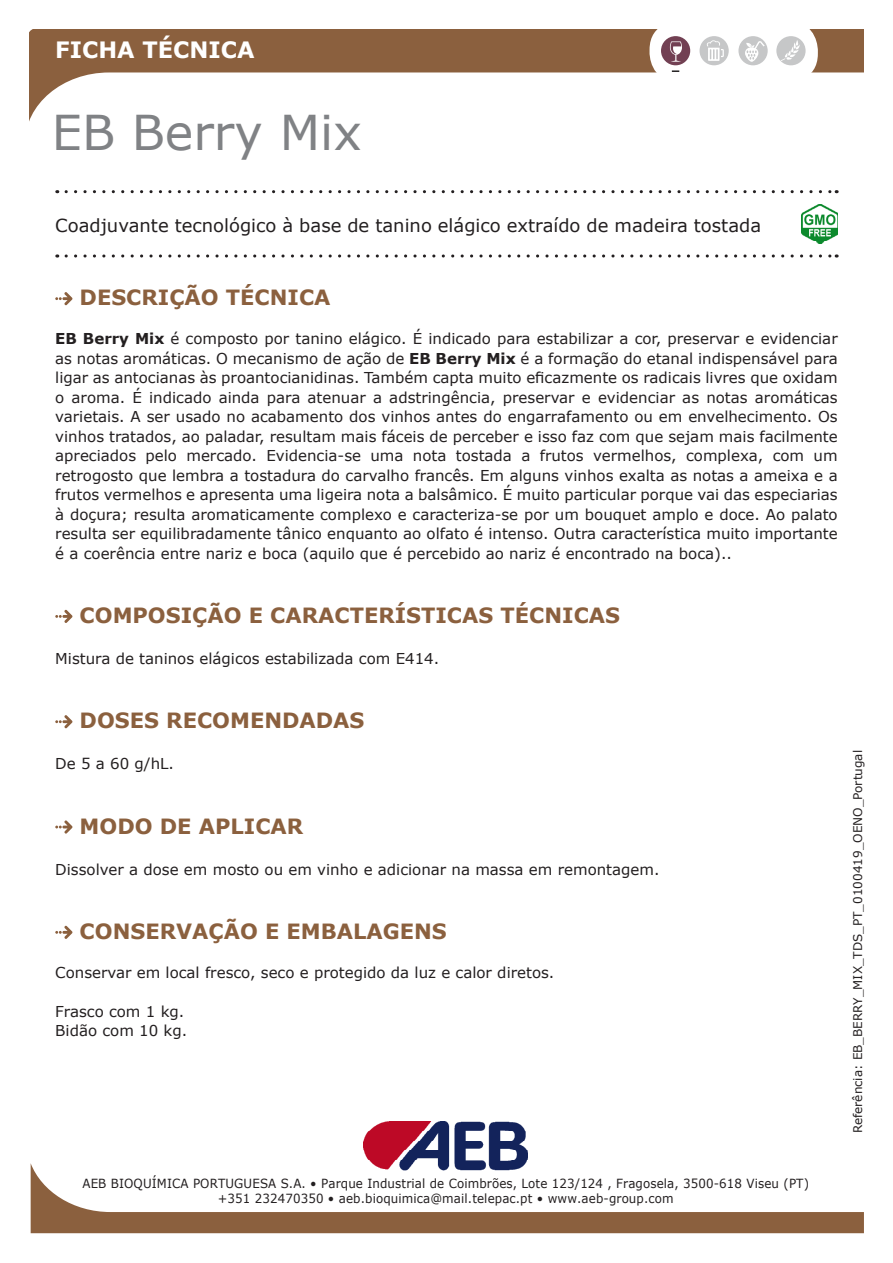
<style>
.page{position:relative;width:893px;height:1263px;background:#fff}
.page>*{position:absolute;margin:0;border:0;box-sizing:border-box;transform-origin:0 0}
.t1{font:48px "Verdana";color:#808285}
.t2{font:700 22.5px "Verdana";color:#fff}
.t3{font:700 21px "Verdana";color:#8b603e}
.t4{font:18px "Verdana";color:#231f20}
.t5{font:15px/19.5px "Verdana";color:#231f20;text-align:justify}
.t6{font:12.6px/15.1px "Verdana";letter-spacing:.01em;color:#231f20;text-align:center;scale:.94 1}
.t7{font:12px "Verdana";color:#231f20}
.s1{font-weight:700}
</style>
<div class="page">
<svg style="left:66px;top:190px;width:771px;height:3px"></svg>
<svg style="left:66px;top:254px;width:771px;height:4px"></svg>
<img style="left:363px;top:1121px;width:165px;height:42px">
<svg style="left:31px;top:1163px;width:833px;height:70px"></svg>
<svg style="left:30px;top:30px;width:833px;height:89px"></svg>
<svg style="left:649px;top:21px;width:168px;height:61px"></svg>
<div style="left:651px;top:22px;width:167px;height:60px;background:#fff;border-radius:28px"></div>
<svg style="left:671px;top:70px;width:8px;height:2px"></svg>
<div style="left:776px;top:36px;width:30px;height:29px;background:#c6c7c8;border-radius:50%"></div>
<svg style="left:781px;top:40px;width:19px;height:21px"></svg>
<div style="left:738px;top:36px;width:30px;height:29px;background:#c6c7c8;border-radius:50%"></div>
<div style="left:661px;top:36px;width:29px;height:29px;background:#724053;border-radius:50%"></div>
<div style="left:699px;top:36px;width:30px;height:29px;background:#c6c7c8;border-radius:50%"></div>
<svg style="left:707px;top:40px;width:17px;height:21px"></svg>
<svg style="left:670px;top:41px;width:12px;height:21px"></svg>
<svg style="left:745px;top:41px;width:20px;height:21px"></svg>
<svg style="left:55px;top:292px;width:17px;height:13px"></svg>
<svg style="left:55px;top:610px;width:17px;height:13px"></svg>
<svg style="left:55px;top:715px;width:17px;height:13px"></svg>
<svg style="left:55px;top:820px;width:17px;height:13px"></svg>
<svg style="left:55px;top:926px;width:17px;height:13px"></svg>
<img style="left:802px;top:204px;width:36px;height:39px">
<h2 class="t2" style="left:55px;top:34px;width:201px">FICHA TÉCNICA</h2>
<p class="t1" style="left:52px;top:100px;width:312px">EB Berry Mix</p>
<p class="t4" style="left:55px;top:213px;width:707px">Coadjuvante tecnológico à base de tanino elágico extraído de madeira tostada</p>
<p class="t3" style="left:80px;top:283px;width:252px">DESCRIÇÃO TÉCNICA</p>
<p class="t5" style="left:55px;top:329px;width:784px"><span class="s1">EB Berry Mix</span> é composto por tanino elágico. É indicado para estabilizar a cor, preservar e evidenciar as notas aromáticas. O mecanismo de ação de <span class="s1">EB Berry Mix</span> é a formação do etanal indispensável para ligar as antocianas às proantocianidinas. Também capta muito eficazmente os radicais livres que oxidam o aroma. É indicado ainda para atenuar a adstringência, preservar e evidenciar as notas aromáticas varietais. A ser usado no acabamento dos vinhos antes do engarrafamento ou em envelhecimento. Os vinhos tratados, ao paladar, resultam mais fáceis de perceber e isso faz com que sejam mais facilmente apreciados pelo mercado. Evidencia-se uma nota tostada a frutos vermelhos, complexa, com um retrogosto que lembra a tostadura do carvalho francês. Em alguns vinhos exalta as notas a ameixa e a frutos vermelhos e apresenta uma ligeira nota a balsâmico. É muito particular porque vai das especiarias à doçura; resulta aromaticamente complexo e caracteriza-se por um bouquet amplo e doce. Ao palato resulta ser equilibradamente tânico enquanto ao olfato é intenso. Outra característica muito importante é a coerência entre nariz e boca (aquilo que é percebido ao nariz é encontrado na boca)..</p>
<p class="t3" style="left:80px;top:600px;width:542px">COMPOSIÇÃO E CARACTERÍSTICAS TÉCNICAS</p>
<p class="t5" style="left:55px;top:649px;width:385px">Mistura de taninos elágicos estabilizada com E414.</p>
<p class="t3" style="left:80px;top:706px;width:286px">DOSES RECOMENDADAS</p>
<p class="t5" style="left:55px;top:754px;width:120px">De 5 a 60 g/hL.</p>
<p class="t3" style="left:80px;top:811px;width:225px">MODO DE APLICAR</p>
<p class="t5" style="left:55px;top:859px;width:606px">Dissolver a dose em mosto ou em vinho e adicionar na massa em remontagem.</p>
<p class="t3" style="left:80px;top:916px;width:369px">CONSERVAÇÃO E EMBALAGENS</p>
<p class="t5" style="left:55px;top:962px;width:501px">Conservar em local fresco, seco e protegido da luz e calor diretos.</p>
<p class="t5" style="left:55px;top:1001px;width:131px">Frasco com 1 kg.</p>
<p class="t5" style="left:55px;top:1021px;width:133px">Bidão com 10 kg.</p>
<p class="t6" style="left:82px;top:1175px;width:774px">AEB BIOQUÍMICA PORTUGUESA S.A. • Parque Industrial de Coimbrões, Lote 123/124 , Fragosela, 3500-618 Viseu (PT) +351 232470350 • aeb.bioquimica@mail.telepac.pt • www.aeb-group.com</p>
<p class="t7" style="left:850px;top:1133px;width:385px;rotate:-90deg">Referência: EB_BERRY_MIX_TDS_PT_0100419_OENO_Portugal</p>
</div>
